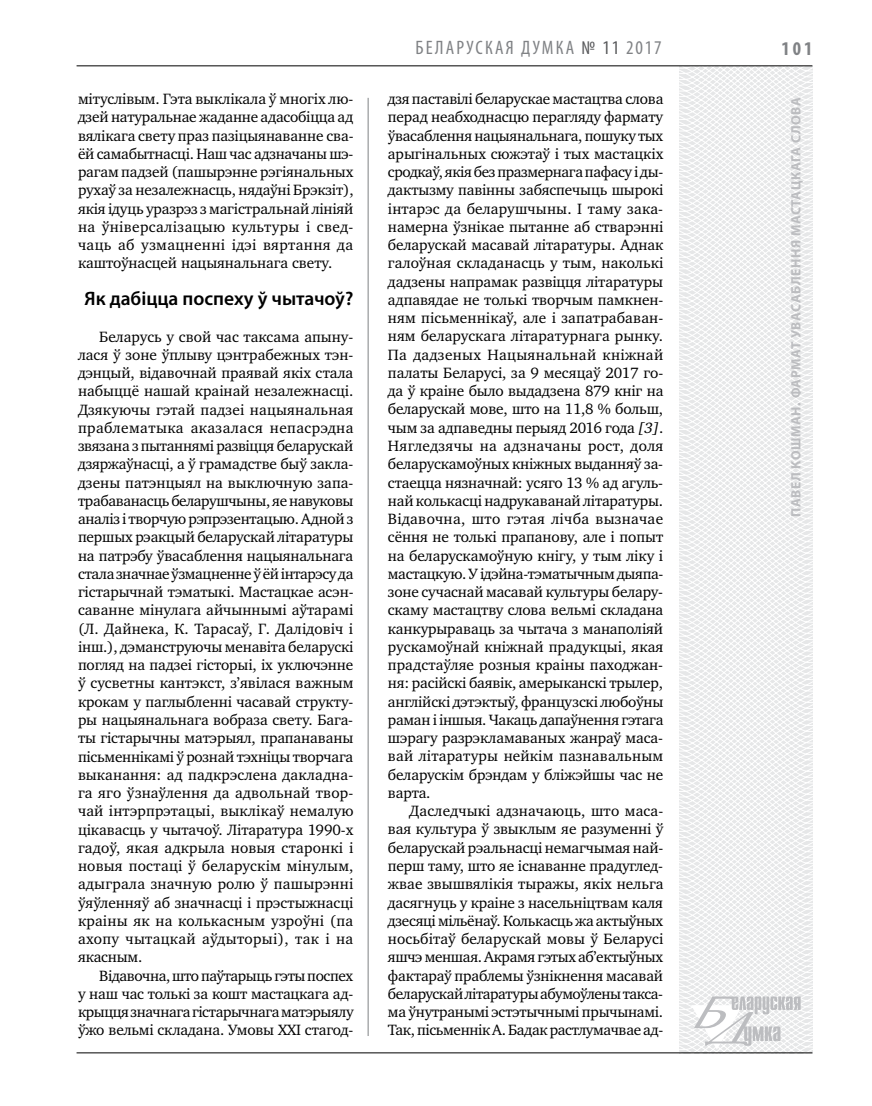
<style>
.page{position:relative;width:872px;height:1106px;background:#fff}
.page>*{position:absolute;margin:0;border:0;box-sizing:border-box;transform-origin:0 0}
.t1{font:600 19.5px "Myriad Pro";color:#000}
.t2{font:condensed 19.5px "Myriad Pro";letter-spacing:.11em;color:#808285}
.t3{font:700 condensed 19.5px "Myriad Pro";color:#808285}
.t4{font:15.3px/18.3px "Charter C";letter-spacing:-.005em;color:#000;text-align:justify}
.t5{font:700 13.5px "Myriad Pro";letter-spacing:.04em;color:#bcbdc0}
.s1{color:#58595b}
.s2{font-style:italic}
</style>
<div class="page">
<hr style="left:368px;top:98px;width:1px;height:938px;background:#808285">
<svg style="left:621px;top:65px;width:192px;height:989px"></svg>
<svg style="left:691px;top:996px;width:109px;height:53px"></svg>
<hr style="left:77px;top:65px;width:735px;height:1px;background:#000">
<hr style="left:77px;top:1052px;width:735px;height:1px;background:#000">
<p class="t4" style="left:78px;top:90px;width:277px">мітуслівым. Гэта выклікала ў многіх лю&shy;дзей натуральнае жаданне адасобіцца ад вялікага свету праз пазіцыянаванне сва&shy;ёй самабытнасці. Наш час адзначаны шэ&shy;рагам падзей (пашырэнне рэгіянальных рухаў за незалежнасць, нядаўні Брэкзіт), якія ідуць уразрэз з магістральнай лініяй на ўніверсалізацыю культуры і свед&shy;чаць аб узмацненні ідэі вяртання да каштоўнасцей нацыянальнага свету.</p>
<p class="t1" style="left:85px;top:286px;width:270px">Як дабіцца поспеху ў чытачоў?</p>
<p class="t4" style="left:78px;top:327px;width:277px;text-indent:21px">Беларусь у свой час таксама апыну&shy;лася ў зоне ўплыву цэнтрабежных тэн&shy;дэнцый, відавочнай праявай якіх стала набыццё нашай краінай незалежнасці.<br>Дзякуючы гэтай падзеі нацыянальная праблематыка аказалася непасрэдна звязана з пытаннямі развіцця беларускай дзяржаўнасці, а ў грамадстве быў закла&shy;дзены патэнцыял на выключную запа&shy;трабаванасць беларушчыны, яе навуковы аналіз і творчую рэпрэзентацыю. Адной з першых рэакцый беларускай літаратуры на патрэбу ўвасаблення нацыянальнага стала значнае ўзмацненне ў ёй інтарэсу да гістарычнай тэматыкі. Мастацкае асэн&shy;саванне мінулага айчыннымі аўтарамі (Л. Дайнека, К. Тарасаў, Г. Далідовіч і інш.), дэманструючы менавіта беларускі погляд на падзеі гісторыі, іх уключэнне ў сусветны кантэкст, з’явілася важным крокам у паглыбленні часавай структу&shy;ры нацыянальнага вобраза свету. Бага&shy;ты гістарычны матэрыял, прапанаваны пісьменнікамі ў рознай тэхніцы творчага выканання: ад падкрэслена дакладна&shy;га яго ўзнаўлення да адвольнай твор&shy;чай інтэрпрэтацыі, выклікаў немалую цікавасць у чытачоў. Літаратура 1990-х гадоў, якая адкрыла новыя старонкі і новыя постаці ў беларускім мінулым, адыграла значную ролю ў пашырэнні ўяўленняў аб значнасці і прэстыжнасці краіны як на колькасным узроўні (па ахопу чытацкай аўдыторыі), так і на якасным.</p>
<p class="t4" style="left:78px;top:966px;width:277px;text-indent:21px">Відавочна, што паўтарыць гэты поспех у наш час толькі за кошт мастацкага ад&shy;крыцця значнага гістарычнага матэрыялу ўжо вельмі складана. Умовы ХХІ стагод-</p>
<p class="t2" style="left:415px;top:36px;width:248px">БЕЛАРУСКАЯ ДУМКА <span class="s1">№ 11</span> 2017</p>
<p class="t3" style="left:781px;top:37px;width:32px">101</p>
<p class="t4" style="left:388px;top:90px;width:277px">дзя паставілі беларускае мастацтва слова перад неабходнасцю перагляду фармату ўвасаблення нацыянальнага, пошуку тых арыгінальных сюжэтаў і тых мастацкіх сродкаў, якія без празмернага пафасу і ды&shy;дактызму павінны забяспечыць шырокі інтарэс да беларушчыны. І таму зака&shy;намерна ўзнікае пытанне аб стварэнні беларускай масавай літаратуры. Аднак галоўная складанасць у тым, наколькі дадзены напрамак развіцця літаратуры адпавядае не толькі творчым памкнен&shy;ням пісьменнікаў, але і запатрабаван&shy;ням беларускага літаратурнага рынку.<br>Па дадзеных Нацыянальнай кніжнай палаты Беларусі, за 9 месяцаў 2017 го&shy;да ў краіне было выдадзена 879 кніг на беларускай мове, што на 11,8 % больш, чым за адпаведны перыяд 2016 года <span class="s2">[3]</span>.<br>Нягледзячы на адзначаны рост, доля беларускамоўных кніжных выданняў за&shy;стаецца нязначнай: усяго 13 % ад агуль&shy;най колькасці надрукаванай літаратуры.<br>Відавочна, што гэтая лічба вызначае сёння не толькі прапанову, але і попыт на беларускамоўную кнігу, у тым ліку і мастацкую. У ідэйна-тэматычным дыяпа&shy;зоне сучаснай масавай культуры белару&shy;скаму мастацтву слова вельмі складана канкурыраваць за чытача з манаполіяй рускамоўнай кніжнай прадукцыі, якая прадстаўляе розныя краіны паходжан&shy;ня: расійскі баявік, амерыканскі трылер, англійскі дэтэктыў, французскі любоўны раман і іншыя. Чакаць дапаўнення гэтага шэрагу разрэкламаваных жанраў маса&shy;вай літаратуры нейкім пазнавальным беларускім брэндам у бліжэйшы час не варта.</p>
<p class="t4" style="left:388px;top:802px;width:277px;text-indent:21px">Даследчыкі адзначаюць, што маса&shy;вая культура ў звыклым яе разуменні ў беларускай рэальнасці немагчымая най&shy;перш таму, што яе існаванне прадуглед&shy;жвае звышвялікія тыражы, якіх нельга дасягнуць у краіне з насельніцтвам каля дзесяці мільёнаў. Колькасць жа актыўных носьбітаў беларускай мовы ў Беларусі яшчэ меншая. Акрамя гэтых аб’ектыўных фактараў праблемы ўзнікнення масавай беларускай літаратуры абумоўлены такса&shy;ма ўнутранымі эстэтычнымі прычынамі.<br>Так, пісьменнік А. Бадак растлумачвае ад-</p>
<p class="t5" style="left:787px;top:517px;width:421px;rotate:-90deg">Павел КОШМАН. Фармат увасаблення мастацкага слова</p>
</div>
